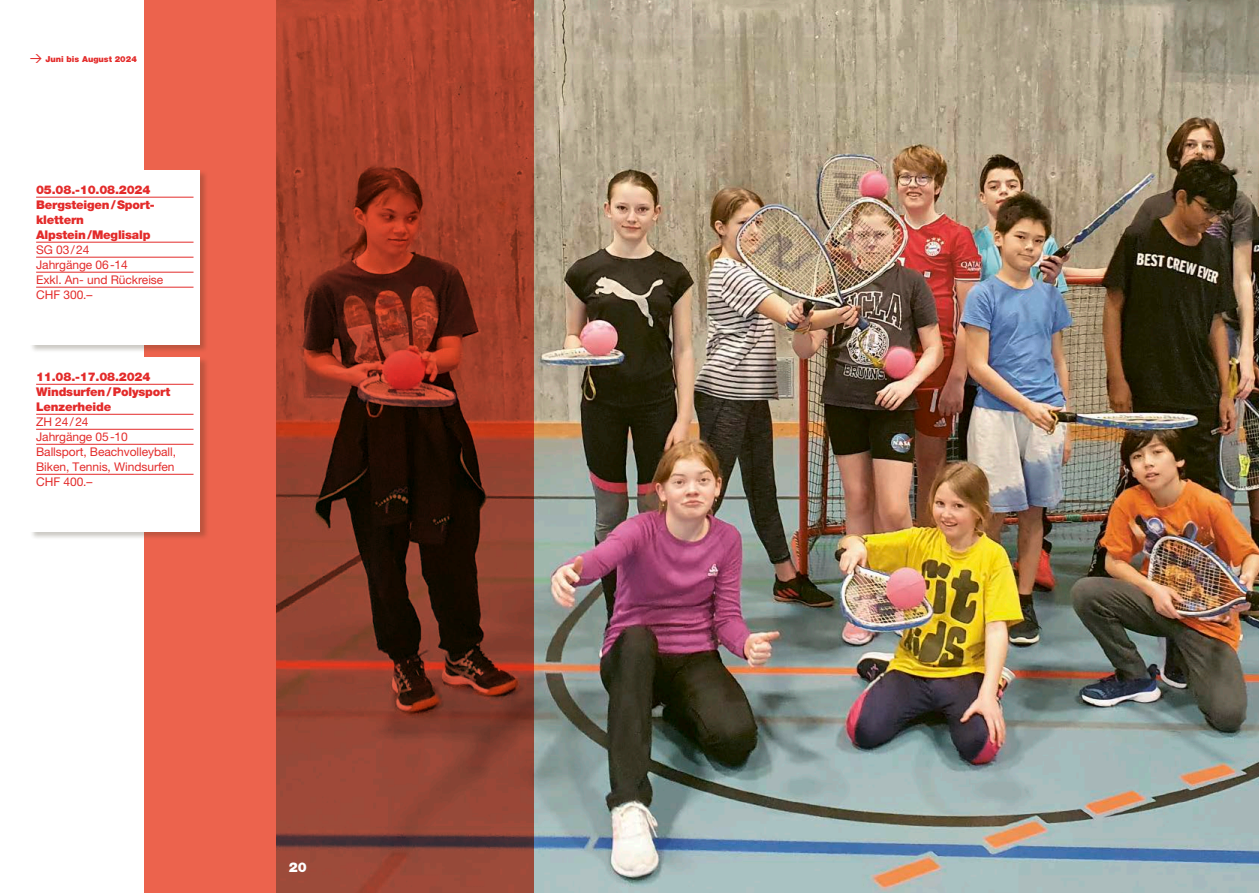
<style>
.page{position:relative;width:1259px;height:893px;background:#fff}
.page>*{position:absolute;margin:0;border:0;box-sizing:border-box;transform-origin:0 0}
.t1{font:900 13.5px "Helvetica Neue LT Pro";color:#fff}
.t2{font:12px/15px "Helvetica Neue LT Pro";letter-spacing:-.005em;color:#e32b2a}
.t3{font:900 12px/15px "Helvetica Neue LT Pro";letter-spacing:-.015em;color:#e32b2a}
.t4{font:900 8.25px "Helvetica Neue LT Pro";color:#e32b2a}
.s1{font-family:"Theinhardt";font-weight:400;font-size:13.2px}
</style>
<div class="page">
<img style="left:534px;top:0;width:725px;height:893px">
<svg style="left:145px;top:0;width:389px;height:893px;background:#a34431"></svg>
<div style="left:30px;top:357px;width:179px;height:183px;background:#2f2812;opacity:.25"></div>
<div style="left:30px;top:357px;width:170px;height:174px;background:#fff"></div>
<hr style="left:36px;top:384px;width:157px;height:1px;background:#e32b2a">
<hr style="left:36px;top:414px;width:157px;height:1px;background:#e32b2a">
<hr style="left:36px;top:429px;width:157px;height:1px;background:#e32b2a">
<hr style="left:36px;top:444px;width:157px;height:1px;background:#e32b2a">
<hr style="left:36px;top:474px;width:157px;height:1px;background:#e32b2a">
<div style="left:29px;top:169px;width:180px;height:184px;background:#2f2812;opacity:.25"></div>
<div style="left:30px;top:170px;width:170px;height:174px;background:#fff"></div>
<hr style="left:36px;top:197px;width:157px;height:1px;background:#e32b2a">
<hr style="left:36px;top:242px;width:157px;height:1px;background:#e32b2a">
<hr style="left:36px;top:257px;width:157px;height:1px;background:#e32b2a">
<hr style="left:36px;top:272px;width:157px;height:1px;background:#e32b2a">
<hr style="left:36px;top:287px;width:157px;height:1px;background:#e32b2a">
<p class="t4" style="left:30px;top:54px;width:109px"><span class="s1">→</span> Juni bis August 2024</p>
<p class="t3" style="left:36px;top:182px;width:120px">05.08.-10.08.2024<br>Bergsteigen/Sport&shy;klettern<br>Alpstein/Meglisalp</p>
<p class="t2" style="left:36px;top:242px;width:129px">SG 03/24<br>Jahrgänge 06-14<br>Exkl. An- und Rückreise<br>CHF 300.–</p>
<p class="t3" style="left:36px;top:369px;width:136px">11.08.-17.08.2024<br>Windsurfen/Polysport<br>Lenzerheide</p>
<p class="t2" style="left:36px;top:414px;width:141px">ZH 24/24<br>Jahrgänge 05-10<br>Ballsport, Beachvolleyball,<br>Biken, Tennis, Windsurfen<br>CHF 400.–</p>
<p class="t1" style="left:289px;top:859px;width:20px">20</p>
</div>
